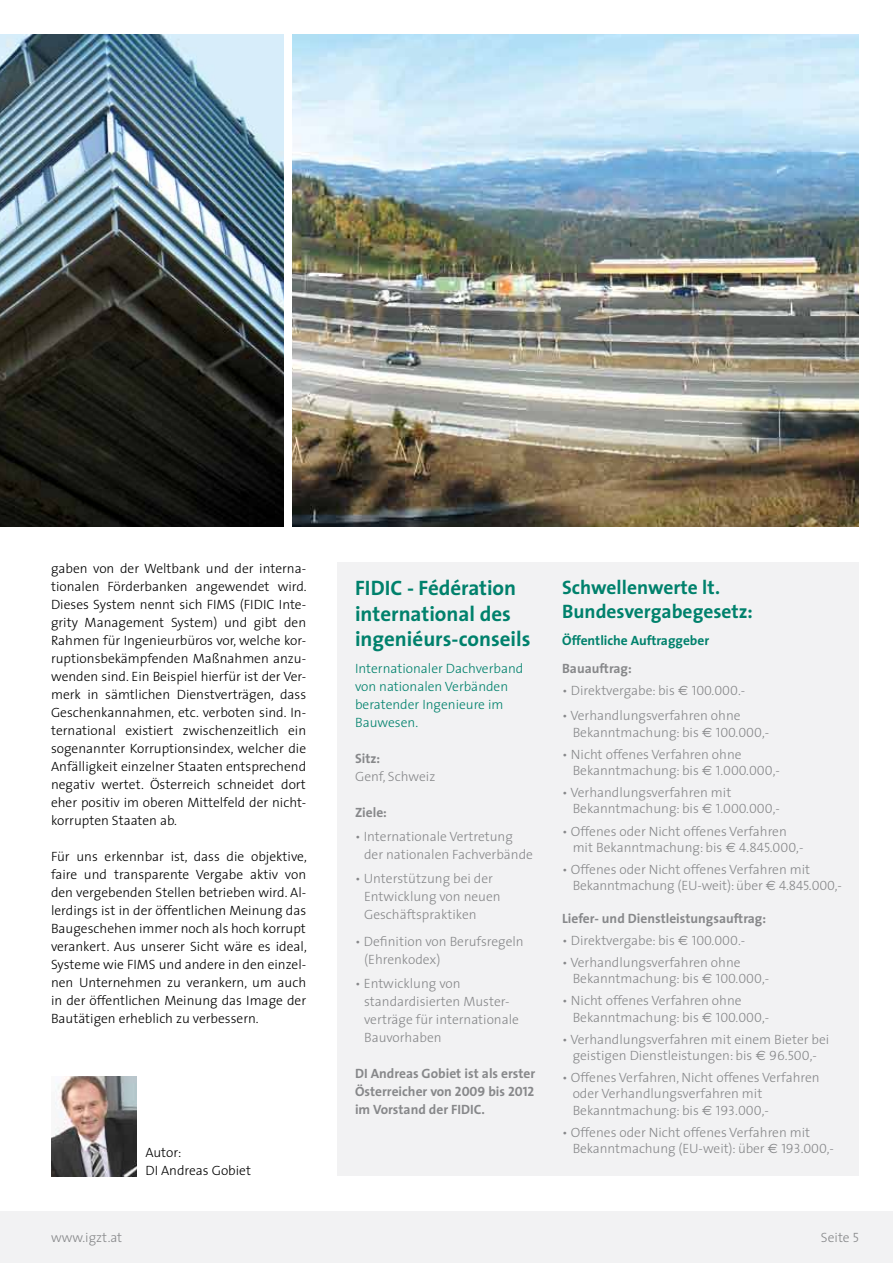
<style>
.page{position:relative;width:893px;height:1263px;background:#fff}
.page>*{position:absolute;margin:0;border:0;box-sizing:border-box;transform-origin:0 0}
.t1{font:700 21px/25.2px "The Sans";color:#00816c}
.t2{font:700 19.5px/23.4px "The Sans";color:#00816c}
.t3{font:300 13.5px/16.2px "The Sans";color:#87888a}
.t4{font:300 13.5px/18px "The Sans";color:#000;text-align:justify}
.t5{font:700 13.5px/18px "The Sans";color:#87888a;text-align:justify}
.t6{font:300 13.5px/18px "The Sans";color:#00816c}
.t7{font:700 13.5px "The Sans";color:#00816c}
.s1{font-family:"The Sans Bold Caps";font-weight:400}
.s2{font-family:"Euro Sans";font-weight:400}
.s3{font-family:"The Sans Light Caps";font-weight:400}
</style>
<div class="page">
<img style="left:0;top:34px;width:283px;height:492px">
<img style="left:293px;top:34px;width:566px;height:492px">
<div style="left:0;top:1212px;width:893px;height:51px;background:#f2f2f3"></div>
<img style="left:51px;top:1076px;width:86px;height:100px">
<div style="left:337px;top:562px;width:522px;height:614px;background:#f2f2f3"></div>
<p class="t4" style="left:51px;top:559px;width:257px">gaben von der Weltbank und der interna&shy;tionalen Förderbanken angewendet wird.<br>Dieses System nennt sich FIMS (FIDIC Inte&shy;grity Management System) und gibt den Rahmen für Ingenieurbüros vor, welche kor&shy;ruptionsbekämpfenden Maßnahmen anzu&shy;wenden sind. Ein Beispiel hierfür ist der Ver&shy;merk in sämtlichen Dienstverträgen, dass Geschenkannahmen, etc. verboten sind. In&shy;ternational existiert zwischenzeitlich ein sogenannter Korruptionsindex, welcher die Anfälligkeit einzelner Staaten entsprechend negativ wertet. Österreich schneidet dort eher positiv im oberen Mittelfeld der nicht&shy;korrupten Staaten ab.</p>
<p class="t4" style="left:51px;top:847px;width:257px">Für uns erkennbar ist, dass die objektive, faire und transparente Vergabe aktiv von den vergebenden Stellen betrieben wird. Al&shy;lerdings ist in der öffentlichen Meinung das Baugeschehen immer noch als hoch korrupt verankert. Aus unserer Sicht wäre es ideal, Systeme wie FIMS und andere in den einzel&shy;nen Unternehmen zu verankern, um auch in der öffentlichen Meinung das Image der Bautätigen erheblich zu verbessern.</p>
<p class="t4" style="left:145px;top:1143px;width:107px">Autor:<br>DI Andreas Gobiet</p>
<h1 class="t1" style="left:355px;top:575px;width:177px">FIDIC - Fédération international des ingeniéurs-conseils</h1>
<p class="t6" style="left:355px;top:659px;width:170px">Internationaler Dachverband von nationalen Verbänden beratender Ingenieure im<br>Bauwesen.</p>
<p class="t5" style="left:355px;top:749px;width:27px">Sitz:</p>
<p class="t3" style="left:355px;top:768px;width:82px">Genf, Schweiz</p>
<p class="t5" style="left:355px;top:803px;width:33px">Ziele:</p>
<p class="t3" style="left:364px;top:827px;width:170px;line-height:18px;text-indent:-9px">• Internationale Vertretung der nationalen Fachverbände</p>
<p class="t3" style="left:364px;top:869px;width:138px;line-height:18px;text-indent:-9px">• Unterstützung bei der<br>Entwicklung von neuen<br>Geschäftspraktiken</p>
<p class="t3" style="left:364px;top:932px;width:161px;line-height:18px;text-indent:-9px">• Definition von Berufsregeln (Ehrenkodex)</p>
<p class="t3" style="left:364px;top:974px;width:156px;line-height:18px;text-indent:-9px">• Entwicklung von standardisierten Muster&shy;verträge für internationale<br>Bauvorhaben</p>
<p class="t5" style="left:355px;top:1064px;width:182px">DI Andreas Gobiet ist als erster Österreicher von <span class="s1">2009</span> bis <span class="s1">2012 </span>im Vorstand der FIDIC.</p>
<h2 class="t2" style="left:562px;top:576px;width:192px">Schwellenwerte lt.<br>Bundesvergabegesetz:</h2>
<p class="t7" style="left:562px;top:629px;width:149px">Öffentliche Auftraggeber</p>
<p class="t5" style="left:562px;top:659px;width:71px">Bauauftrag:</p>
<p class="t3" style="left:562px;top:682px;width:185px">• Direktvergabe: bis <span class="s2">€</span> <span class="s3">100.000</span>.-</p>
<p class="t3" style="left:573px;top:707px;width:198px;text-indent:-11px">• Verhandlungsverfahren ohne<br>Bekanntmachung: bis <span class="s2">€</span> <span class="s3">100.000</span>,-</p>
<p class="t3" style="left:573px;top:746px;width:209px;text-indent:-11px">• Nicht offenes Verfahren ohne<br>Bekanntmachung: bis <span class="s2">€</span> <span class="s3">1.000.000</span>,-</p>
<p class="t3" style="left:573px;top:784px;width:209px;text-indent:-11px">• Verhandlungsverfahren mit<br>Bekanntmachung: bis <span class="s2">€</span> <span class="s3">1.000.000</span>,-</p>
<p class="t3" style="left:573px;top:822px;width:232px;text-indent:-11px">• Offenes oder Nicht offenes Verfahren mit Bekanntmachung: bis <span class="s2">€</span> <span class="s3">4.845.000</span>,-</p>
<p class="t3" style="left:573px;top:861px;width:271px;text-indent:-11px">• Offenes oder Nicht offenes Verfahren mit<br>Bekanntmachung (EU-weit): über <span class="s2">€</span> <span class="s3">4.845.000</span>,-</p>
<p class="t5" style="left:562px;top:909px;width:206px">Liefer- und Dienstleistungsauftrag:</p>
<p class="t3" style="left:562px;top:932px;width:185px">• Direktvergabe: bis <span class="s2">€</span> <span class="s3">100.000</span>.-</p>
<p class="t3" style="left:573px;top:954px;width:198px;text-indent:-11px">• Verhandlungsverfahren ohne<br>Bekanntmachung: bis <span class="s2">€</span> <span class="s3">100.000</span>,-</p>
<p class="t3" style="left:573px;top:992px;width:198px;text-indent:-11px">• Nicht offenes Verfahren ohne<br>Bekanntmachung: bis <span class="s2">€</span> <span class="s3">100.000</span>,-</p>
<p class="t3" style="left:562px;top:1031px;width:269px;text-align:center">• Verhandlungsverfahren mit einem Bieter bei geistigen Dienstleistungen: bis <span class="s2">€</span> <span class="s3">96.500</span>,-</p>
<p class="t3" style="left:573px;top:1069px;width:248px;text-indent:-11px">• Offenes Verfahren, Nicht offenes Verfahren oder Verhandlungsverfahren mit<br>Bekanntmachung: bis <span class="s2">€</span> <span class="s3">193.000</span>,-</p>
<p class="t3" style="left:573px;top:1124px;width:263px;text-indent:-11px">• Offenes oder Nicht offenes Verfahren mit<br>Bekanntmachung (EU-weit): über <span class="s2">€</span> <span class="s3">193.000</span>,-</p>
<p class="t3" style="left:51px;top:1229px;width:73px">www.igzt.at</p>
<p class="t3" style="left:821px;top:1229px;width:40px">Seite <span class="s3">5</span></p>
</div>
